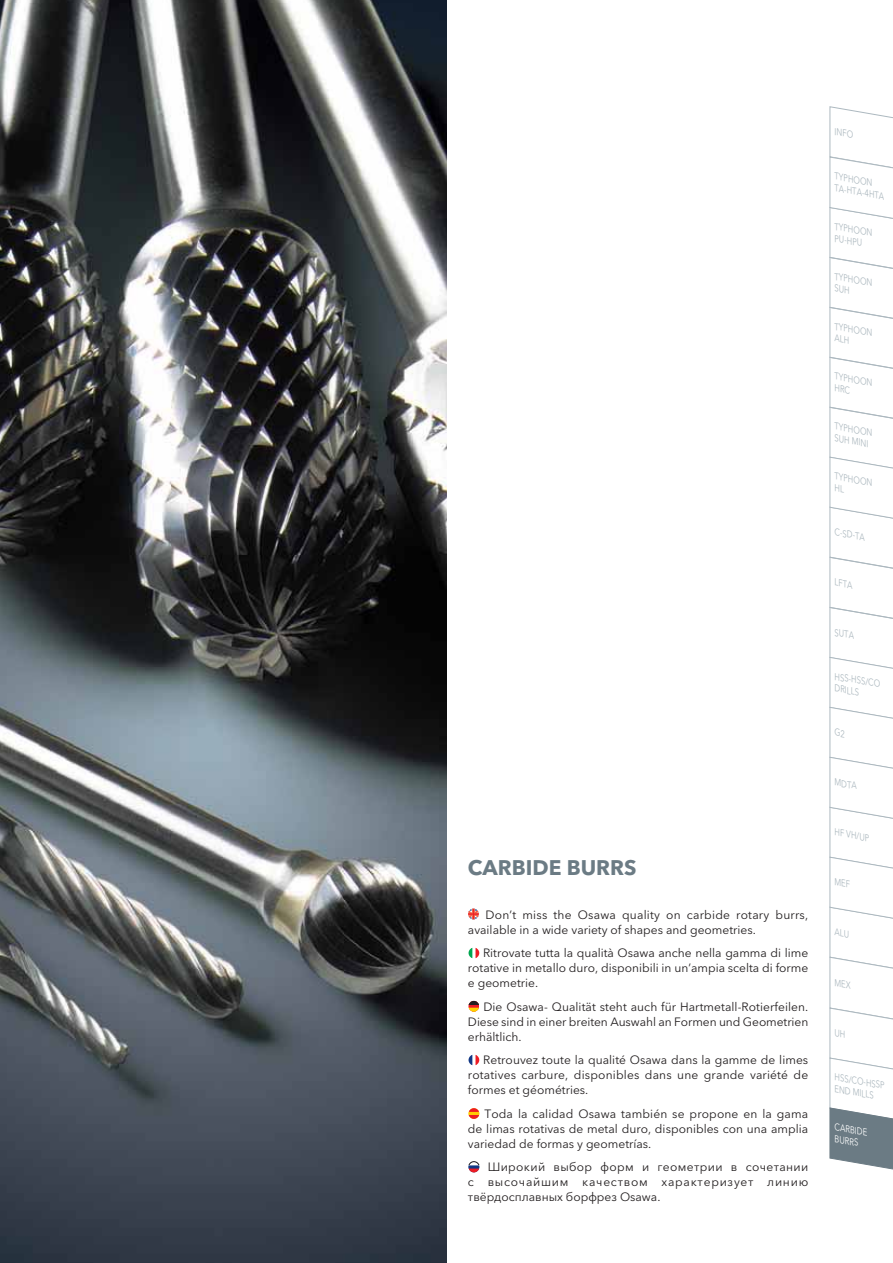
<style>
.page{position:relative;width:893px;height:1263px;background:#fff}
.page>*{position:absolute;margin:0;border:0;box-sizing:border-box;transform-origin:0 0}
.t1{font:700 21px "Avenir Next W1 G";color:#6b7b84}
.t2{font:12px/15px "Avenir Next W1 G";color:#231f20;text-align:justify}
.t3{font:italic 9.75px/11.7px "Avenir Next W1 G";color:#acb8bf;scale:.8 1}
.t4{font:italic 9.75px/11.7px "Avenir Next W1 G";color:#fff;scale:.8 1}
</style>
<div class="page">
<svg style="left:468px;top:909px;width:11px;height:10px"></svg>
<svg style="left:468px;top:948px;width:11px;height:10px"></svg>
<svg style="left:468px;top:1001px;width:11px;height:11px"></svg>
<svg style="left:468px;top:1055px;width:11px;height:10px"></svg>
<svg style="left:468px;top:1108px;width:11px;height:11px"></svg>
<svg style="left:468px;top:1162px;width:11px;height:10px"></svg>
<img style="left:0;top:0;width:446px;height:1263px">
<svg style="left:829px;top:106px;width:63px;height:1064px"></svg>
<p class="t3" style="left:836px;top:126px;width:25px;rotate:10deg">INFO</p>
<p class="t3" style="left:836px;top:171px;width:67px;rotate:10deg">TYPHOON<br>TA-HTA-4HTA</p>
<p class="t3" style="left:836px;top:221px;width:50px;rotate:10deg">TYPHOON<br>PU-HPU</p>
<p class="t3" style="left:836px;top:271px;width:50px;rotate:10deg">TYPHOON<br>SUH</p>
<p class="t3" style="left:836px;top:321px;width:50px;rotate:10deg">TYPHOON<br>ALH</p>
<p class="t3" style="left:836px;top:371px;width:50px;rotate:10deg">TYPHOON<br>HRC</p>
<p class="t3" style="left:836px;top:421px;width:50px;rotate:10deg">TYPHOON<br>SUH MINI</p>
<p class="t3" style="left:836px;top:471px;width:50px;rotate:10deg">TYPHOON<br>HL</p>
<p class="t3" style="left:836px;top:527px;width:40px;rotate:10deg">C-SD-TA</p>
<p class="t3" style="left:836px;top:577px;width:24px;rotate:10deg">LFTA</p>
<p class="t3" style="left:836px;top:627px;width:26px;rotate:10deg">SUTA</p>
<p class="t3" style="left:836px;top:671px;width:60px;rotate:10deg">HSS-HSS/CO<br>DRILLS</p>
<h1 class="t1" style="left:468px;top:859px;width:170px">CARBIDE BURRS</h1>
<p class="t2" style="left:468px;top:908px;width:342px;text-indent:18px">Don’t miss the Osawa quality on carbide rotary burrs, available in a wide variety of shapes and geometries.</p>
<p class="t2" style="left:468px;top:946px;width:342px;text-indent:15px">Ritrovate tutta la qualità Osawa anche nella gamma di lime rotative in metallo duro, disponibili in un’ampia scelta di forme e geometrie.</p>
<p class="t2" style="left:468px;top:1000px;width:342px;text-indent:15px">Die Osawa- Qualität steht auch für Hartmetall-Rotierfeilen.<br>Diese sind in einer breiten Auswahl an Formen und Geometrien erhältlich.</p>
<p class="t2" style="left:468px;top:1053px;width:342px;text-indent:15px">Retrouvez toute la qualité Osawa dans la gamme de limes rotatives carbure, disponibles dans une grande variété de formes et géométries.</p>
<p class="t2" style="left:468px;top:1107px;width:342px;text-indent:16px">Toda la calidad Osawa también se propone en la gama de limas rotativas de metal duro, disponibles con una amplia variedad de formas y geometrías.</p>
<p class="t2" style="left:468px;top:1160px;width:342px;text-indent:20px">Широкий выбор форм и геометрии в сочетании с высочайшим качеством характеризует линию твёрдосплавных борфрез Osawa.</p>
<p class="t3" style="left:836px;top:777px;width:30px;rotate:10deg">MDTA</p>
<p class="t3" style="left:836px;top:827px;width:46px;rotate:10deg">HF VH/UP</p>
<p class="t3" style="left:836px;top:1072px;width:65px;rotate:10deg">HSS/CO-HSSP<br>END MILLS</p>
<p class="t4" style="left:836px;top:1122px;width:43px;rotate:10deg">CARBIDE<br>BURRS</p>
</div>
